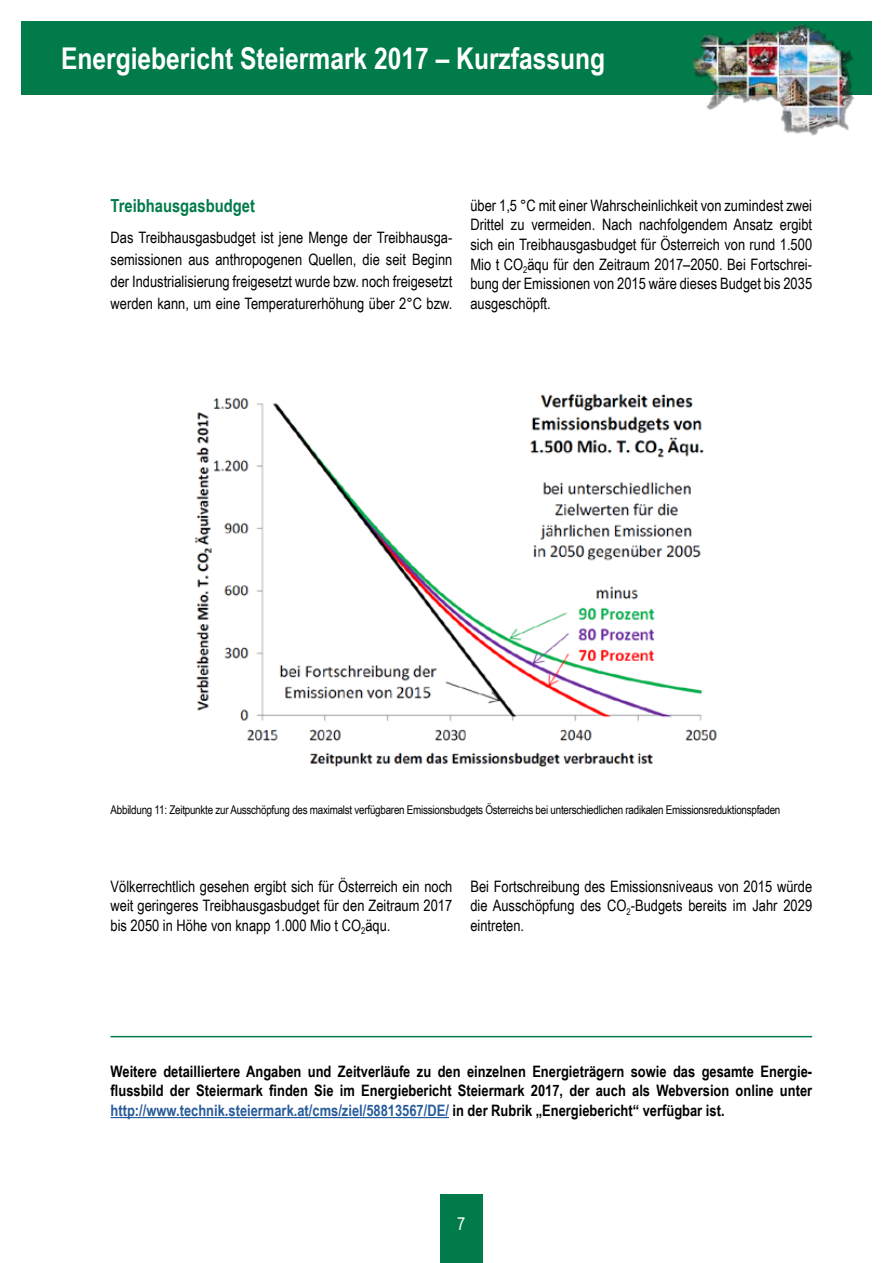
<style>
.page{position:relative;width:893px;height:1263px;background:#fff}
.page>*{position:absolute;margin:0;border:0;box-sizing:border-box;transform-origin:0 0}
.t1{font:700 30px "Arial Narrow";color:#fff}
.t2{font:700 18px "Arial Narrow";color:#007b49}
.t3{font:18px "Arial Narrow";color:#fff}
.t4{font:15.75px/19.6px "Arial Narrow";color:#000;text-align:justify}
.t5{font:700 15.75px/19.5px "Arial Narrow";color:#000;text-align:justify}
.t6{font:12px "Arial Narrow";letter-spacing:-.02em;color:#000}
.s1{color:#275b9b}
</style>
<div class="page">
<div style="left:440px;top:1195px;width:43px;height:68px;background:#007b49"></div>
<div style="left:21px;top:21px;width:851px;height:73px;background:#007b49"></div>
<hr style="left:111px;top:1036px;width:701px;height:1px;background:#007b49">
<hr style="left:111px;top:1117px;width:338px;height:1px;background:#275b9b">
<img style="left:194px;top:393px;width:523px;height:374px">
<div style="left:692px;top:24px;width:163px;height:112px;background:#000;opacity:.4"></div>
<img style="left:692px;top:24px;width:161px;height:110px">
<img style="left:692px;top:25px;width:105px;height:52px">
<h1 class="t1" style="left:61px;top:35px;width:546px">Energiebericht Steiermark 2017 – Kurzfassung</h1>
<p class="t2" style="left:111px;top:192px;width:146px">Treibhausgasbudget</p>
<p class="t4" style="left:111px;top:226px;width:343px;line-height:21.9px">Das Treibhausgasbudget ist jene Menge der Treibhausga&shy;semissionen aus anthropogenen Quellen, die seit Beginn der Industrialisierung freigesetzt wurde bzw. noch freigesetzt werden kann, um eine Temperaturerhöhung über 2°C bzw.</p>
<p class="t4" style="left:470px;top:195px;width:343px">über 1,5 °C mit einer Wahrscheinlichkeit von zumindest zwei Drittel zu vermeiden. Nach nachfolgendem Ansatz ergibt sich ein Treibhausgasbudget für Österreich von rund 1.500<br>Mio t CO<sub>2</sub>äqu für den Zeitraum 2017–2050. Bei Fortschrei&shy;bung der Emissionen von 2015 wäre dieses Budget bis 2035 ausgeschöpft.</p>
<p class="t6" style="left:111px;top:801px;width:671px">Abbildung 11: Zeitpunkte zur Ausschöpfung des maximalst verfügbaren Emissionsbudgets Österreichs bei unterschiedlichen radikalen Emissionsreduktionspfaden</p>
<p class="t4" style="left:111px;top:876px;width:343px">Völkerrechtlich gesehen ergibt sich für Österreich ein noch weit geringeres Treibhausgasbudget für den Zeitraum 2017 bis 2050 in Höhe von knapp 1.000 Mio t CO<sub>2</sub>äqu.</p>
<p class="t4" style="left:470px;top:876px;width:343px">Bei Fortschreibung des Emissionsniveaus von 2015 würde die Ausschöpfung des CO<sub>2</sub>-Budgets bereits im Jahr 2029 eintreten.</p>
<p class="t5" style="left:111px;top:1061px;width:703px">Weitere detailliertere Angaben und Zeitverläufe zu den einzelnen Energieträgern sowie das gesamte Energie&shy;flussbild der Steiermark finden Sie im Energiebericht Steiermark 2017, der auch als Webversion online unter <span class="s1">http://www.technik.steiermark.at/cms/ziel/58813567/DE/</span> in der Rubrik „Energiebericht“ verfügbar ist.</p>
<p class="t3" style="left:457px;top:1210px;width:10px">7</p>
</div>
